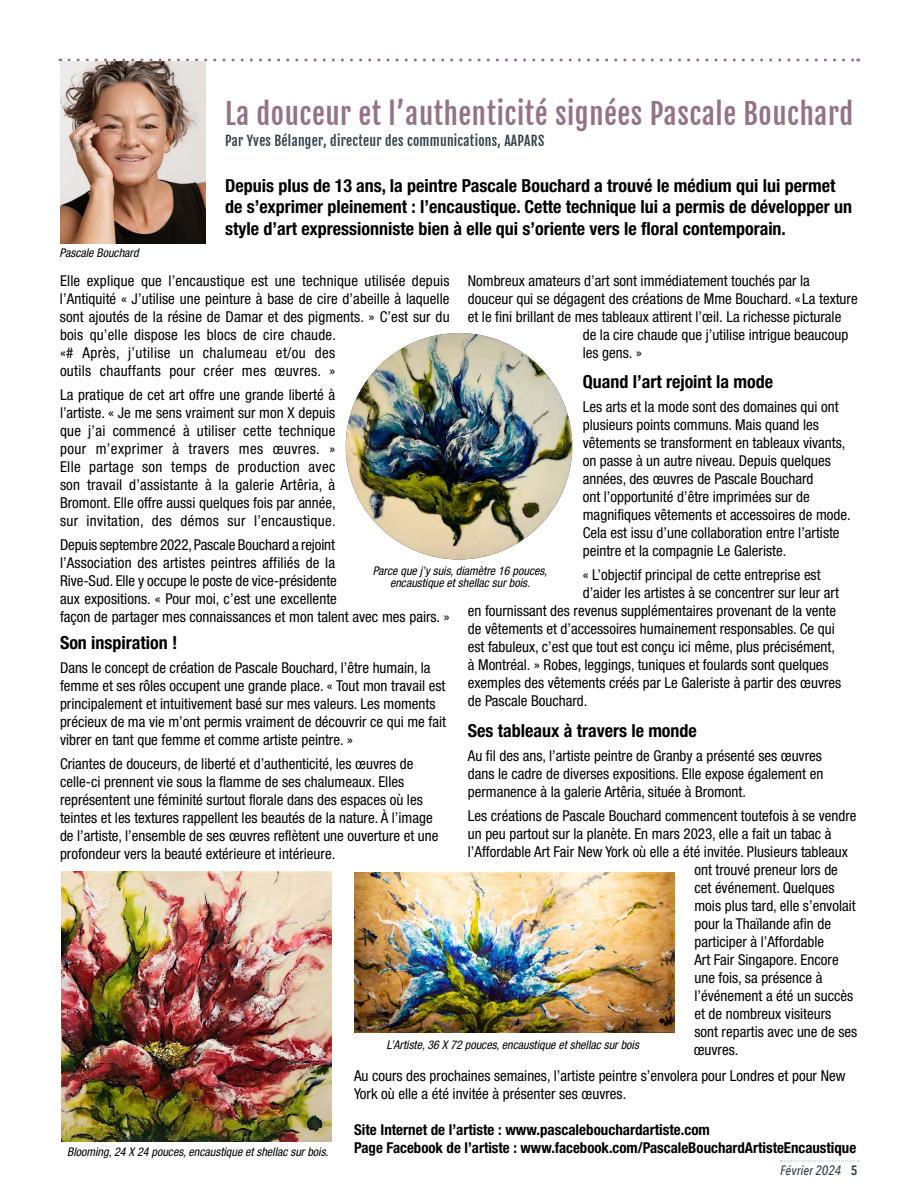
<style>
.page{position:relative;width:918px;height:1188px;background:#fff}
.page>*{position:absolute;margin:0;border:0;box-sizing:border-box;transform-origin:0 0}
.t1{font:28.5px "Fjalla One";letter-spacing:.02em;color:#947287}
.t2{font:700 condensed 18px/21.6px "Helvetica Neue LT Pro";color:#000}
.t3{font:condensed 15px/18px "Helvetica Neue LT Pro";color:#000}
.t4{font:700 condensed 15px/18px "Helvetica Neue LT Pro";color:#000}
.t5{font:13.5px "Fjalla One";letter-spacing:.02em;color:#313e48}
.t6{font:italic 500 13.5px "Avenir Next Condensed";color:#313e48}
.t7{font:italic condensed 12px/12px "Helvetica Neue LT Pro";color:#000;text-align:center}
.s1{font-weight:600;font-style:normal}
</style>
<div class="page">
<svg style="left:781px;top:1161px;width:77px;height:1px"></svg>
<svg style="left:69px;top:58px;width:790px;height:4px"></svg>
<img style="left:60px;top:61px;width:146px;height:183px">
<img style="left:61px;top:871px;width:271px;height:271px">
<img style="left:354px;top:873px;width:321px;height:160px">
<img style="left:346px;top:333px;width:226px;height:227px;border-radius:113px">
<h1 class="t1" style="left:225px;top:96px;width:630px">La douceur et l’authenticité signées Pascale Bouchard</h1>
<p class="t5" style="left:225px;top:132px;width:321px">Par Yves Bélanger, directeur des communications, AAPARS</p>
<p class="t2" style="left:225px;top:174px;width:628px">Depuis plus de 13 ans, la peintre Pascale Bouchard a trouvé le médium qui lui permet de s’exprimer pleinement : l’encaustique. Cette technique lui a permis de développer un style d’art expressionniste bien à elle qui s’oriente vers le floral contemporain.</p>
<p class="t7" style="left:59px;top:247px;width:81px">Pascale Bouchard</p>
<p class="t3" style="left:60px;top:271px;width:391px;text-align:justify">Elle explique que l’encaustique est une technique utilisée depuis l’Antiquité « J’utilise une peinture à base de cire d’abeille à laquelle sont ajoutés de la résine de Damar et des pigments. » C’est sur du</p>
<p class="t3" style="left:468px;top:271px;width:343px">Nombreux amateurs d’art sont immédiatement touchés par la</p>
<p class="t3" style="left:468px;top:289px;width:391px">douceur qui se dégagent des créations de Mme Bouchard. « La texture</p>
<p class="t3" style="left:468px;top:307px;width:375px">et le fini brillant de mes tableaux attirent l’œil. La richesse picturale</p>
<p class="t3" style="left:583px;top:325px;width:267px">de la cire chaude que j’utilise intrigue beaucoup</p>
<p class="t3" style="left:583px;top:343px;width:61px">les gens. »</p>
<p class="t2" style="left:583px;top:371px;width:192px">Quand l’art rejoint la mode</p>
<p class="t3" style="left:583px;top:398px;width:269px">Les arts et la mode sont des domaines qui ont plusieurs points communs. Mais quand les vêtements se transforment en tableaux vivants, on passe à un autre niveau. Depuis quelques années, des œuvres de Pascale Bouchard<br>ont l’opportunité d’être imprimées sur de magnifiques vêtements et accessoires de mode.<br>Cela est issu d’une collaboration entre l’artiste peintre et la compagnie Le Galeriste.</p>
<p class="t3" style="left:583px;top:566px;width:239px">« L’objectif principal de cette entreprise est</p>
<p class="t3" style="left:583px;top:584px;width:258px">d’aider les artistes à se concentrer sur leur art</p>
<p class="t3" style="left:468px;top:602px;width:370px">en fournissant des revenus supplémentaires provenant de la vente</p>
<p class="t3" style="left:468px;top:620px;width:368px">de vêtements et d’accessoires humainement responsables. Ce qui</p>
<p class="t3" style="left:468px;top:638px;width:369px">est fabuleux, c’est que tout est conçu ici même, plus précisément,</p>
<p class="t3" style="left:468px;top:656px;width:362px">à Montréal. » Robes, leggings, tuniques et foulards sont quelques</p>
<p class="t3" style="left:468px;top:674px;width:375px">exemples des vêtements créés par Le Galeriste à partir des œuvres</p>
<p class="t3" style="left:468px;top:692px;width:121px">de Pascale Bouchard.</p>
<p class="t2" style="left:468px;top:720px;width:231px">Ses tableaux à travers le monde</p>
<p class="t3" style="left:468px;top:747px;width:357px;text-align:justify">Au fil des ans, l’artiste peintre de Granby a présenté ses œuvres dans le cadre de diverses expositions. Elle expose également en permanence à la galerie Artêria, située à Bromont.</p>
<p class="t3" style="left:468px;top:807px;width:390px">Les créations de Pascale Bouchard commencent toutefois à se vendre</p>
<p class="t3" style="left:468px;top:825px;width:365px">un peu partout sur la planète. En mars 2023, elle a fait un tabac à</p>
<p class="t3" style="left:468px;top:843px;width:382px">l’Affordable Art Fair New York où elle a été invitée. Plusieurs tableaux</p>
<p class="t3" style="left:694px;top:861px;width:145px">ont trouvé preneur lors de</p>
<p class="t3" style="left:694px;top:879px;width:142px">cet événement. Quelques</p>
<p class="t3" style="left:694px;top:897px;width:163px">mois plus tard, elle s’envolait</p>
<p class="t3" style="left:694px;top:915px;width:138px">pour la Thaïlande afin de</p>
<p class="t3" style="left:694px;top:933px;width:131px">participer à l’Affordable</p>
<p class="t3" style="left:694px;top:951px;width:146px">Art Fair Singapore. Encore</p>
<p class="t3" style="left:694px;top:969px;width:129px">une fois, sa présence à</p>
<p class="t3" style="left:694px;top:987px;width:160px">l’événement a été un succès</p>
<p class="t3" style="left:694px;top:1005px;width:138px">et de nombreux visiteurs</p>
<p class="t3" style="left:694px;top:1023px;width:164px">sont repartis avec une de ses</p>
<p class="t3" style="left:694px;top:1041px;width:46px">œuvres.</p>
<p class="t3" style="left:60px;top:325px;width:278px;text-align:justify">bois qu’elle dispose les blocs de cire chaude. «# Après, j’utilise un chalumeau et/ou des outils chauffants pour créer mes œuvres. »</p>
<p class="t3" style="left:60px;top:385px;width:277px;text-align:justify">La pratique de cet art offre une grande liberté à l’artiste. « Je me sens vraiment sur mon X depuis que j’ai commencé à utiliser cette technique pour m’exprimer à travers mes œuvres. » Elle partage son temps de production avec son travail d’assistante à la galerie Artêria, à Bromont. Elle offre aussi quelques fois par année, sur invitation, des démos sur l’encaustique.</p>
<p class="t3" style="left:60px;top:535px;width:391px">Depuis septembre 2022, Pascale Bouchard a rejoint<br>l’Association des artistes peintres affiliés de la<br>Rive-Sud. Elle y occupe le poste de vice-présidente<br>aux expositions. « Pour moi, c’est une excellente<br>façon de partager mes connaissances et mon talent avec mes pairs. »</p>
<p class="t2" style="left:60px;top:632px;width:119px">Son inspiration !</p>
<p class="t3" style="left:60px;top:659px;width:388px">Dans le concept de création de Pascale Bouchard, l’être humain, la femme et ses rôles occupent une grande place. « Tout mon travail est principalement et intuitivement basé sur mes valeurs. Les moments précieux de ma vie m’ont permis vraiment de découvrir ce qui me fait vibrer en tant que femme et comme artiste peintre. »</p>
<p class="t3" style="left:60px;top:755px;width:380px">Criantes de douceurs, de liberté et d’authenticité, les œuvres de celle-ci prennent vie sous la flamme de ses chalumeaux. Elles représentent une féminité surtout florale dans des espaces où les teintes et les textures rappellent les beautés de la nature. À l’image de l’artiste, l’ensemble de ses œuvres reflètent une ouverture et une profondeur vers la beauté extérieure et intérieure.</p>
<p class="t7" style="left:373px;top:565px;width:176px">Parce que j’y suis, diamètre 16 pouces, encaustique et shellac sur bois.</p>
<p class="t7" style="left:387px;top:1039px;width:254px">L’Artiste, 36 X 72 pouces, encaustique et shellac sur bois</p>
<p class="t3" style="left:354px;top:1066px;width:493px">Au cours des prochaines semaines, l’artiste peintre s’envolera pour Londres et pour New<br>York où elle a été invitée à présenter ses œuvres.</p>
<p class="t4" style="left:354px;top:1120px;width:504px">Site Internet de l’artiste : www.pascalebouchardartiste.com<br>Page Facebook de l’artiste : www.facebook.com/PascaleBouchardArtisteEncaustique</p>
<p class="t7" style="left:67px;top:1146px;width:263px">Blooming, 24 X 24 pouces, encaustique et shellac sur bois.</p>
<p class="t6" style="left:780px;top:1162px;width:79px">Février 2024 <span class="s1">5</span></p>
</div>
